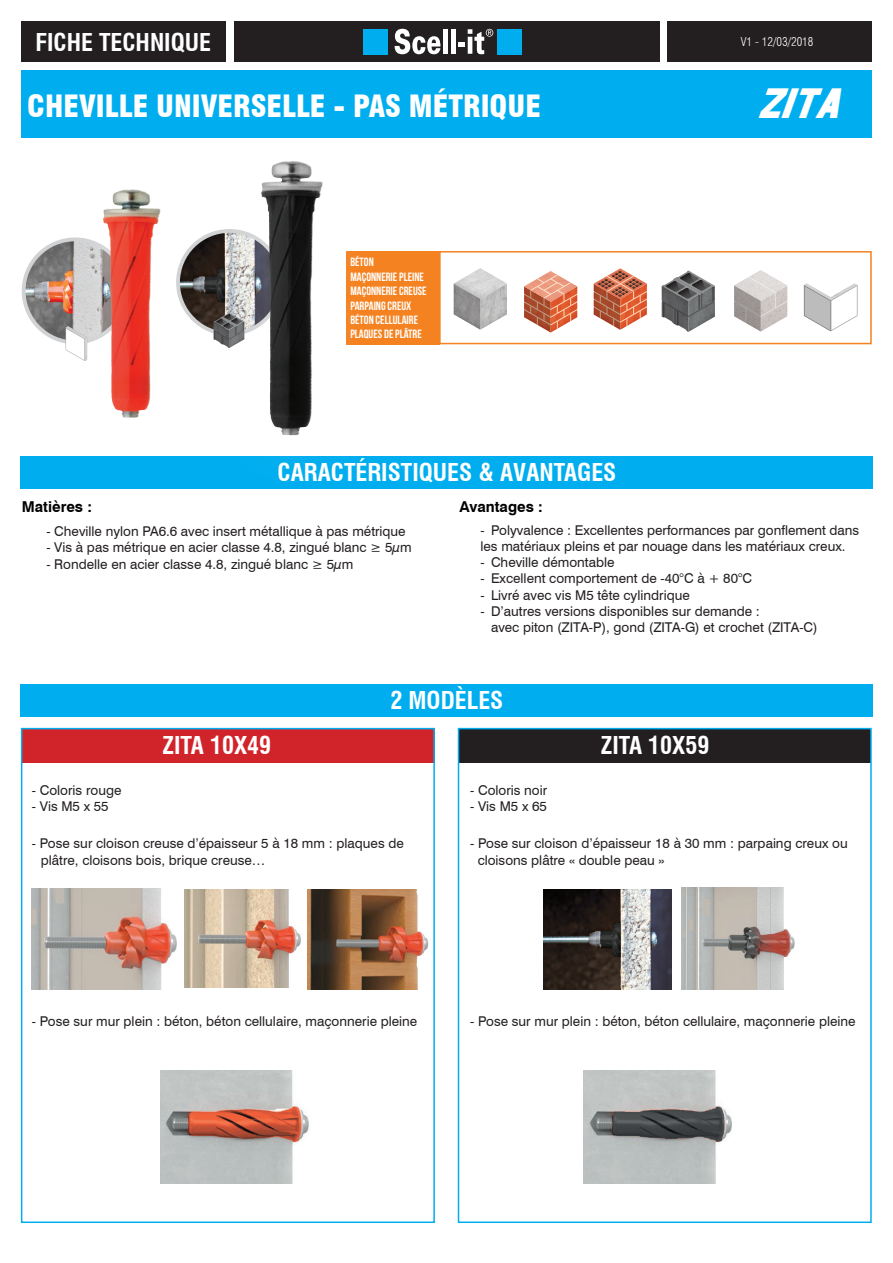
<style>
.page{position:relative;width:893px;height:1263px;background:#fff}
.page>*{position:absolute;margin:0;border:0;box-sizing:border-box;transform-origin:0 0}
.t1{font:italic 45px "Jhiaxus";color:#fff;scale:.94 1}
.t2{font:900 condensed 30px "Swiss 721 BT";color:#fff}
.t3{font:700 condensed 24px "Swiss 721 BT";color:#fff}
.t4{font:700 15px "Swiss 721 BT";color:#000}
.t5{font:13.5px/16.5px "Swiss 721 BT";color:#231f20}
.t6{font:12px/14.4px "Bebas Neue";color:#fff}
.t7{font:300 condensed 12px "Swiss 721 BT";color:#fff}
</style>
<div class="page">
<div style="left:21px;top:456px;width:852px;height:33px;background:#00aeef"></div>
<div style="left:21px;top:684px;width:852px;height:33px;background:#00aeef"></div>
<img style="left:24px;top:242px;width:32px;height:99px">
<div style="left:56px;top:140px;width:151px;height:325px;background:#fff;opacity:.3"></div>
<img style="left:113px;top:189px;width:20px;height:20px">
<img style="left:178px;top:231px;width:103px;height:103px;border-radius:52px">
<div style="left:21px;top:728px;width:414px;height:34px;background:#d1232a"></div>
<div style="left:458px;top:728px;width:413px;height:34px;background:#231f20"></div>
<img style="left:31px;top:888px;width:146px;height:101px">
<img style="left:185px;top:890px;width:123px;height:97px">
<img style="left:308px;top:890px;width:121px;height:99px">
<img style="left:544px;top:890px;width:128px;height:99px">
<img style="left:161px;top:1071px;width:148px;height:112px">
<img style="left:584px;top:1071px;width:148px;height:112px">
<img style="left:682px;top:887px;width:113px;height:102px">
<div style="left:439px;top:251px;width:433px;height:93px;border:2px solid #f58220"></div>
<div style="left:346px;top:251px;width:93px;height:93px;background:#f58220"></div>
<div style="left:209px;top:106px;width:166px;height:382px;background:#fff;opacity:.3"></div>
<img style="left:265px;top:161px;width:28px;height:21px">
<svg style="left:66px;top:326px;width:21px;height:35px"></svg>
<div style="left:21px;top:728px;width:414px;height:495px;border:2px solid #00aeef"></div>
<div style="left:458px;top:728px;width:414px;height:495px;border:2px solid #00aeef"></div>
<svg style="left:734px;top:270px;width:53px;height:62px"></svg>
<svg style="left:804px;top:285px;width:53px;height:46px"></svg>
<svg style="left:454px;top:268px;width:53px;height:62px"></svg>
<svg style="left:594px;top:268px;width:53px;height:62px"></svg>
<svg style="left:524px;top:271px;width:53px;height:62px"></svg>
<svg style="left:662px;top:271px;width:53px;height:61px"></svg>
<div style="left:668px;top:21px;width:204px;height:41px;background:#231f20"></div>
<div style="left:21px;top:70px;width:851px;height:67px;background:#00aeef"></div>
<div style="left:234px;top:21px;width:425px;height:41px;background:#231f20"></div>
<div style="left:363px;top:29px;width:24px;height:25px;background:#00aeef"></div>
<div style="left:497px;top:29px;width:24px;height:25px;background:#00aeef"></div>
<svg style="left:395px;top:29px;width:45px;height:25px"></svg>
<div style="left:443px;top:29px;width:5px;height:25px;background:#fff"></div>
<div style="left:451px;top:29px;width:5px;height:25px;background:#fff"></div>
<svg style="left:458px;top:29px;width:35px;height:25px"></svg>
<div style="left:21px;top:21px;width:204px;height:41px;background:#231f20"></div>
<h3 class="t3" style="left:35px;top:28px;width:177px">FICHE TECHNIQUE</h3>
<p class="t7" style="left:741px;top:35px;width:74px">V1 - 12/03/2018</p>
<h1 class="t1" style="left:759px;top:76px;width:88px">ZITA</h1>
<h2 class="t2" style="left:27px;top:88px;width:515px">CHEVILLE UNIVERSELLE - PAS MÉTRIQUE</h2>
<p class="t6" style="left:350px;top:255px;width:78px">BÉTON<br>MAÇONNERIE PLEINE<br>MAÇONNERIE CREUSE<br>PARPAING CREUX<br>BÉTON CELLULAIRE<br>PLAQUES DE PLÂTRE</p>
<h3 class="t3" style="left:278px;top:458px;width:340px">CARACTÉRISTIQUES &amp; AVANTAGES</h3>
<p class="t4" style="left:22px;top:498px;width:72px">Matières :</p>
<p class="t4" style="left:459px;top:498px;width:85px">Avantages :</p>
<p class="t5" style="left:46px;top:523px;width:361px">- Cheville nylon PA6.6 avec insert métallique à pas métrique</p>
<p class="t5" style="left:46px;top:539px;width:367px">- Vis à pas métrique en acier classe 4.8, zingué blanc ≥ 5μm</p>
<p class="t5" style="left:46px;top:556px;width:308px">- Rondelle en acier classe 4.8, zingué blanc ≥ 5μm</p>
<p class="t5" style="left:480px;top:522px;width:380px">- Polyvalence : Excellentes performances par gonflement dans les matériaux pleins et par nouage dans les matériaux creux.</p>
<p class="t5" style="left:480px;top:554px;width:135px">- Cheville démontable</p>
<p class="t5" style="left:480px;top:570px;width:273px">- Excellent comportement de -40°C à + 80°C</p>
<p class="t5" style="left:480px;top:586px;width:211px">- Livré avec vis M5 tête cylindrique</p>
<p class="t5" style="left:491px;top:603px;width:328px;text-indent:-11px">- D’autres versions disponibles sur demande :<br>avec piton (ZITA-P), gond (ZITA-G) et crochet (ZITA-C)</p>
<h3 class="t3" style="left:390px;top:686px;width:114px">2 MODÈLES</h3>
<p class="t5" style="left:32px;top:781px;width:91px">- Coloris rouge</p>
<p class="t5" style="left:32px;top:798px;width:78px">- Vis M5 x 55</p>
<h3 class="t3" style="left:163px;top:731px;width:110px">ZITA 10X49</h3>
<h3 class="t3" style="left:601px;top:731px;width:110px">ZITA 10X59</h3>
<p class="t5" style="left:470px;top:781px;width:79px">- Coloris noir</p>
<p class="t5" style="left:470px;top:798px;width:78px">- Vis M5 x 65</p>
<p class="t5" style="left:41px;top:835px;width:364px;text-indent:-9px">- Pose sur cloison creuse d’épaisseur 5 à 18 mm : plaques de plâtre, cloisons bois, brique creuse…</p>
<p class="t5" style="left:478px;top:835px;width:372px;text-indent:-8px">- Pose sur cloison d’épaisseur 18 à 30 mm : parpaing creux ou cloisons plâtre « double peau »</p>
<p class="t5" style="left:32px;top:1013px;width:387px">- Pose sur mur plein : béton, béton cellulaire, maçonnerie pleine</p>
<p class="t5" style="left:470px;top:1013px;width:387px">- Pose sur mur plein : béton, béton cellulaire, maçonnerie pleine</p>
</div>
